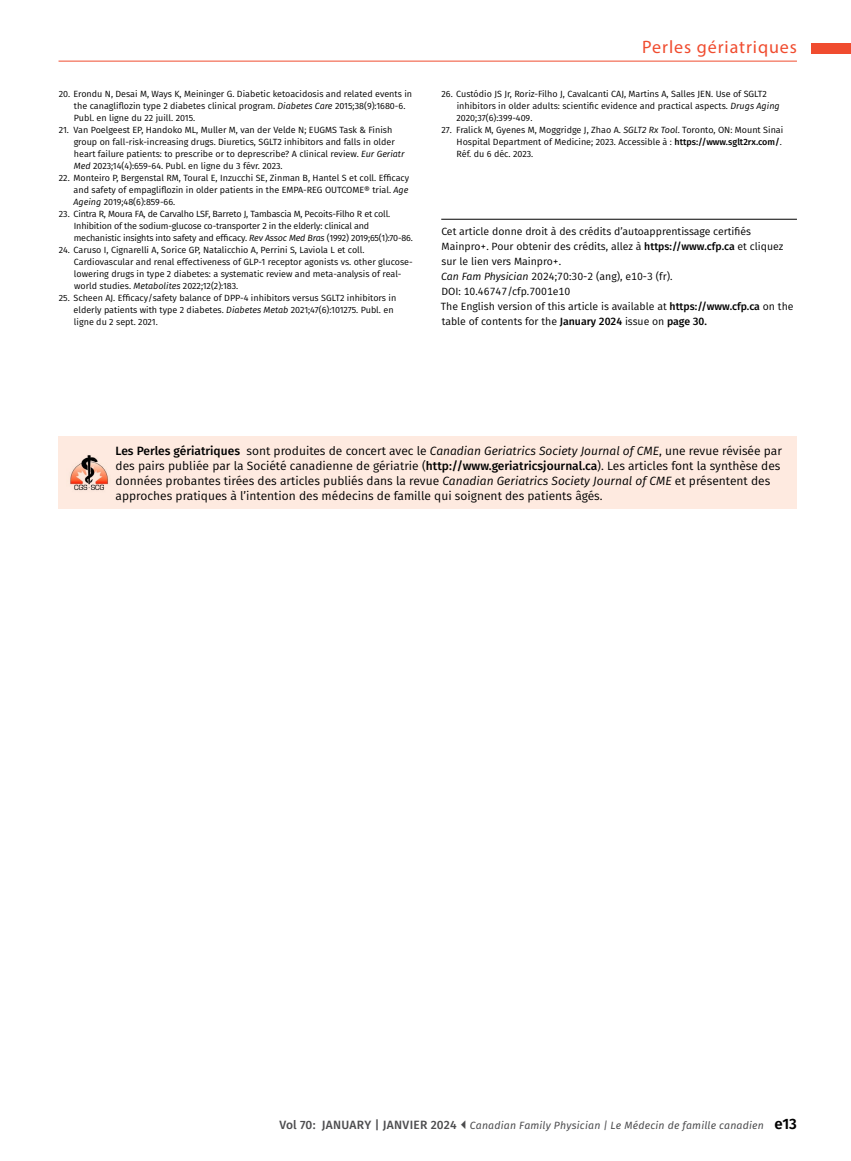
<style>
.page{position:relative;width:851px;height:1161px;background:#fff}
.page>*{position:absolute;margin:0;border:0;box-sizing:border-box;transform-origin:0 0}
.t1{font:18px "Myriad Pro";letter-spacing:.05em;color:#f04c2f}
.t2{font:12px/15px "Fira Sans";color:#000}
.t3{font:10.5px/15px "Fira Sans";color:#000}
.t4{font:italic 10.5px "Fira Sans";letter-spacing:.015em;color:#4d4d4f}
.t5{font:9px/12px "Fira Sans";color:#000}
.t6{font:9px/12px "Fira Sans";letter-spacing:-.02em;color:#000}
.s1{font-style:italic}
.s2{font-weight:500}
.s3{font-weight:500;font-style:normal;font-size:12px}
.s4{font-weight:600;font-style:normal;font-size:15px;color:#000}
</style>
<div class="page">
<hr style="left:58px;top:61px;width:738px;height:1px;background:#f04c2f">
<div style="left:812px;top:44px;width:38px;height:10px;background:#f04c2f"></div>
<div style="left:58px;top:436px;width:738px;height:73px;background:#feeae0"></div>
<img style="left:70px;top:455px;width:38px;height:36px">
<hr style="left:441px;top:219px;width:355px;height:1px;background:#000">
<p class="t5" style="left:74px;top:87px;width:340px;text-indent:-15px">20. Erondu N, Desai M, Ways K, Meininger G. Diabetic ketoacidosis and related events in the canagliflozin type 2 diabetes clinical program. <span class="s1">Diabetes Care</span> 2015;38(9):1680-6.<br>Publ. en ligne du 22 juill. 2015.</p>
<p class="t5" style="left:74px;top:123px;width:332px;text-indent:-15px">21. Van Poelgeest EP, Handoko ML, Muller M, van der Velde N; EUGMS Task &amp; Finish group on fall-risk-increasing drugs. Diuretics, SGLT2 inhibitors and falls in older heart failure patients: to prescribe or to deprescribe? A clinical review. <span class="s1">Eur Geriatr Med</span> 2023;14(4):659-64. Publ. en ligne du 3 févr. 2023.</p>
<p class="t5" style="left:74px;top:171px;width:337px;text-align:justify;text-indent:-15px">22. Monteiro P, Bergenstal RM, Toural E, Inzucchi SE, Zinman B, Hantel S et coll. Efficacy and safety of empagliflozin in older patients in the EMPA-REG OUTCOME® trial. <span class="s1">Age Ageing</span> 2019;48(6):859-66.</p>
<p class="t6" style="left:74px;top:207px;width:341px;text-indent:-15px">23. Cintra R, Moura FA, de Carvalho LSF, Barreto J, Tambascia M, Pecoits-Filho R et coll.<br>Inhibition of the sodium-glucose co-transporter 2 in the elderly: clinical and mechanistic insights into safety and efficacy. <span class="s1">Rev Assoc Med Bras</span> (1992) 2019;65(1):70-86.</p>
<p class="t5" style="left:74px;top:243px;width:340px;text-indent:-15px">24. Caruso I, Cignarelli A, Sorice GP, Natalicchio A, Perrini S, Laviola L et coll.<br>Cardiovascular and renal effectiveness of GLP-1 receptor agonists vs. other glucose&shy;lowering drugs in type 2 diabetes: a systematic review and meta-analysis of real&shy;world studies. <span class="s1">Metabolites</span> 2022;12(2):183.</p>
<p class="t5" style="left:74px;top:291px;width:324px;text-indent:-15px">25. Scheen AJ. Efficacy/safety balance of DPP-4 inhibitors versus SGLT2 inhibitors in elderly patients with type 2 diabetes. <span class="s1">Diabetes Metab</span> 2021;47(6):101275. Publ. en ligne du 2 sept. 2021.</p>
<h1 class="t1" style="left:642px;top:36px;width:156px">Perles gériatriques</h1>
<p class="t5" style="left:456px;top:87px;width:325px;text-indent:-15px">26. Custódio JS Jr, Roriz-Filho J, Cavalcanti CAJ, Martins A, Salles JEN. Use of SGLT2 inhibitors in older adults: scientific evidence and practical aspects. <span class="s1">Drugs Aging<br></span>2020;37(6):399-409.</p>
<p class="t5" style="left:456px;top:123px;width:328px;text-indent:-15px">27. Fralick M, Gyenes M, Moggridge J, Zhao A. <span class="s1">SGLT2 Rx Tool</span>. Toronto, ON: Mount Sinai<br>Hospital Department of Medicine; 2023. Accessible à : <span class="s2">https://www.sglt2rx.com/</span>.<br>Réf. du 6 déc. 2023.</p>
<p class="t3" style="left:441px;top:223px;width:354px">Cet article donne droit à des crédits d’autoapprentissage certifiés Mainpro+. Pour obtenir des crédits, allez à <span class="s2">https://www.cfp.ca</span> et cliquez sur le lien vers Mainpro+.<br><span class="s1">Can Fam Physician</span> 2024;70:30-2 (ang), e10-3 (fr).<br>DOI: 10.46747/cfp.7001e10<br>The English version of this article is available at <span class="s2">https://www.cfp.ca</span> on the table of contents for the <span class="s2">January 2024</span> issue on <span class="s2">page 30.</span></p>
<p class="t2" style="left:116px;top:443px;width:668px"><span class="s2">Les Perles gériatriques</span> sont produites de concert avec le <span class="s1">Canadian Geriatrics Society Journal of CME</span>, une revue révisée par des pairs publiée par la Société canadienne de gériatrie (<span class="s2">http://www.geriatricsjournal.ca</span>). Les articles font la synthèse des données probantes tirées des articles publiés dans la revue <span class="s1">Canadian Geriatrics Society Journal of CME</span> et présentent des approches pratiques à l’intention des médecins de famille qui soignent des patients âgés.</p>
<p class="t4" style="left:279px;top:1117px;width:519px"><span class="s3">Vol 70: JANUARY | JANVIER 2024</span> Canadian Family Physician | Le Médecin de famille canadien <span class="s4">e13</span></p>
</div>
